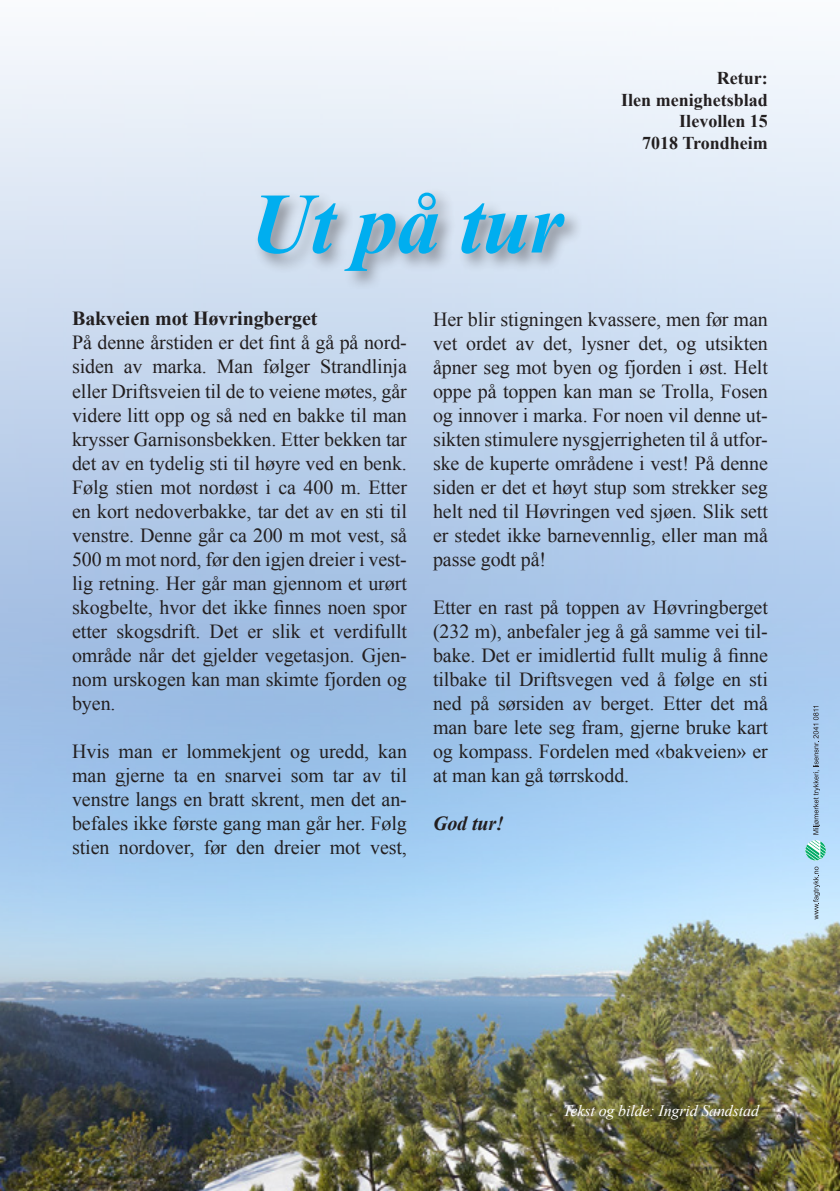
<style>
.page{position:relative;width:840px;height:1191px;background:#fff}
.page>*{position:absolute;margin:0;border:0;box-sizing:border-box;transform-origin:0 0}
.overskrift_normal{font:italic 700 86px "Times New Roman";letter-spacing:-.01em;color:#00aeef}
.Brødtekst{font:20px/24px "Times New Roman";letter-spacing:-.005em;color:#231f20;text-align:justify}
.Brødtekst-2{font:700 20px "Times New Roman";letter-spacing:-.005em;color:#231f20}
.Brødtekst-3{font:italic 700 20px "Times New Roman";letter-spacing:-.005em;color:#231f20}
.t1{font:700 18px "Times New Roman";color:#231f20}
.Brødtekst-4{font:italic 16px "Times New Roman";letter-spacing:-.01em;color:#fff}
</style>
<div class="page">
<img style="left:0;top:36px;width:839px;height:1155px">
<div style="left:804px;top:840px;width:21px;height:20px;background:#b9dffe;border-radius:50%"></div>
<svg style="left:805px;top:840px;width:20px;height:20px"></svg>
<svg style="left:812px;top:866px;width:7px;height:53px"></svg>
<svg style="left:812px;top:706px;width:7px;height:128px"></svg>
<div style="left:254px;top:187px;width:329px;height:103px;background:#231f20;opacity:.45"></div>
<p class="overskrift_normal" style="left:249px;top:164px;width:315px">Ut på tur</p>
<p class="t1" style="left:716px;top:66px;width:52px">Retur:</p>
<p class="t1" style="left:621px;top:87px;width:148px">Ilen menighetsblad</p>
<p class="t1" style="left:679px;top:109px;width:90px">Ilevollen 15</p>
<p class="t1" style="left:642px;top:131px;width:127px">7018 Trondheim</p>
<p class="Brødtekst-2" style="left:72px;top:305px;width:247px">Bakveien mot Høvringberget</p>
<p class="Brødtekst" style="left:72px;top:330px;width:336px">På denne årstiden er det fint å gå på nord&shy;siden av marka. Man følger Strandlinja eller Driftsveien til de to veiene møtes, går videre litt opp og så ned en bakke til man krysser Garnisonsbekken. Etter bekken tar det av en tydelig sti til høyre ved en benk.<br>Følg stien mot nordøst i ca 400 m. Etter en kort nedoverbakke, tar det av en sti til venstre. Denne går ca 200 m mot vest, så 500 m mot nord, før den igjen dreier i vest&shy;lig retning. Her går man gjennom et urørt skogbelte, hvor det ikke finnes noen spor etter skogsdrift. Det er slik et verdifullt område når det gjelder vegetasjon. Gjen&shy;nom urskogen kan man skimte fjorden og byen.</p>
<p class="Brødtekst" style="left:72px;top:738px;width:336px">Hvis man er lommekjent og uredd, kan man gjerne ta en snarvei som tar av til venstre langs en bratt skrent, men det an&shy;befales ikke første gang man går her. Følg stien nordover, før den dreier mot vest,</p>
<p class="Brødtekst" style="left:433px;top:307px;width:336px">Her blir stigningen kvassere, men før man vet ordet av det, lysner det, og utsikten åpner seg mot byen og fjorden i øst. Helt oppe på toppen kan man se Trolla, Fosen og innover i marka. For noen vil denne ut&shy;sikten stimulere nysgjerrigheten til å utfor&shy;ske de kuperte områdene i vest! På denne siden er det et høyt stup som strekker seg helt ned til Høvringen ved sjøen. Slik sett er stedet ikke barnevennlig, eller man må passe godt på!</p>
<p class="Brødtekst" style="left:433px;top:595px;width:336px">Etter en rast på toppen av Høvringberget (232 m), anbefaler jeg å gå samme vei til&shy;bake. Det er imidlertid fullt mulig å finne tilbake til Driftsvegen ved å følge en sti ned på sørsiden av berget. Etter det må man bare lete seg fram, gjerne bruke kart og kompass. Fordelen med «bakveien» er at man kan gå tørrskodd.</p>
<p class="Brødtekst-3" style="left:433px;top:809px;width:72px">God tur!</p>
<p class="Brødtekst-4" style="left:563px;top:1099px;width:197px">Tekst og bilde: Ingrid Sandstad</p>
</div>
